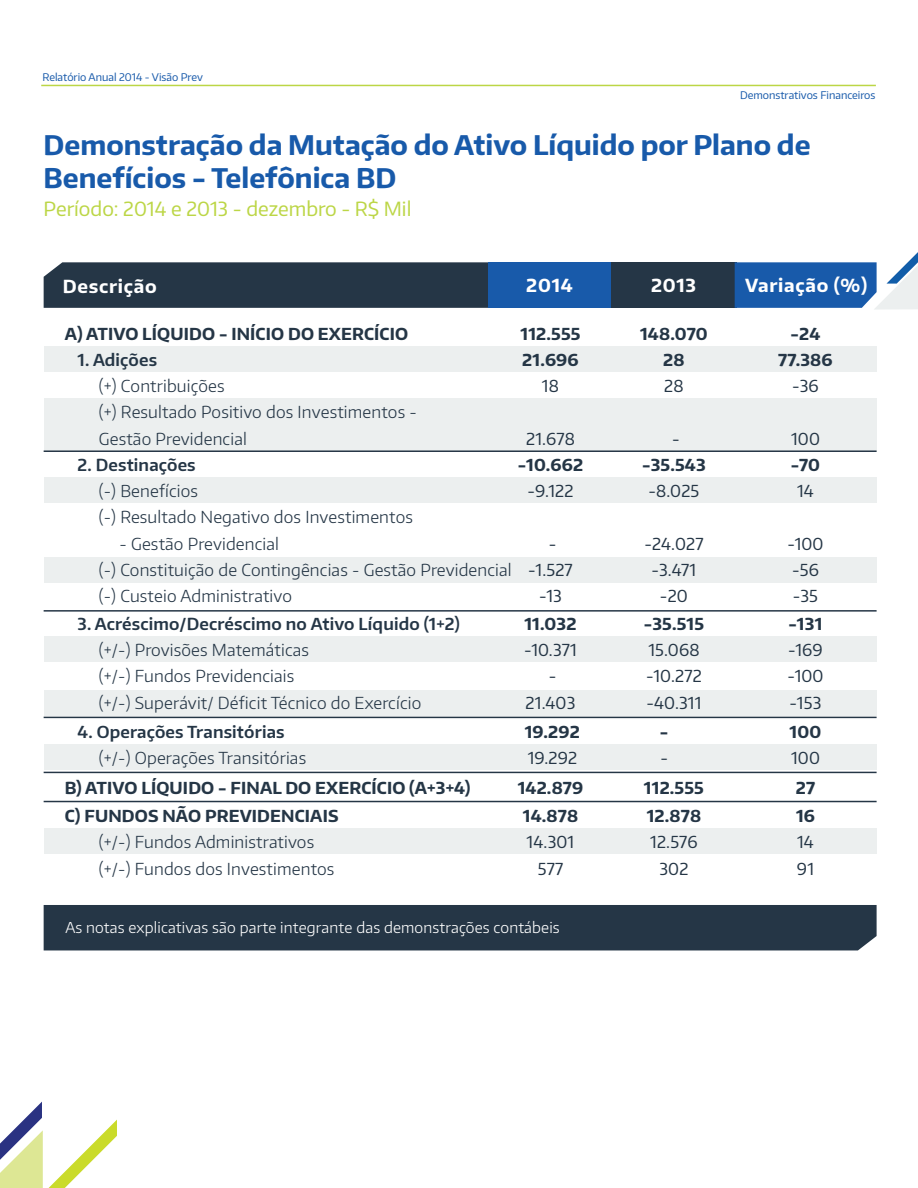
<style>
.page{position:relative;width:918px;height:1188px;background:#fff}
.page>*{position:absolute;margin:0;border:0;box-sizing:border-box;transform-origin:0 0}
.t1{font:700 27px/32.4px "Encode Sans Normal";color:#185aaa}
.t2{font:19.5px "Encode Sans Normal";color:#bcd646}
.t3{font:700 18px "Encode Sans Normal";letter-spacing:.04em;color:#fff}
.t4{font:300 16.5px/26.2px "Encode Sans Normal";letter-spacing:.01em;color:#253646}
.t5{font:700 16.5px/26.2px "Encode Sans Normal";letter-spacing:.01em;color:#253646;text-align:center}
.t6{font:16.5px/26.2px "Encode Sans Normal";letter-spacing:.01em;color:#253646;text-align:center}
.t7{font:600 16.5px "Encode Sans Normal";letter-spacing:.01em;color:#253646}
.t8{font:300 15px "Encode Sans Normal";letter-spacing:.01em;color:#fff}
.t9{font:10.5px "Encode Sans Normal";color:#185aaa}
</style>
<div class="page">
<svg style="left:0;top:1102px;width:117px;height:86px"></svg>
<hr style="left:41px;top:85px;width:835px;height:1px;background:#bcd646">
<div style="left:44px;top:346px;width:833px;height:26px;background:#ecefef"></div>
<div style="left:44px;top:828px;width:833px;height:26px;background:#ecefef"></div>
<div style="left:44px;top:477px;width:833px;height:26px;background:#ecefef"></div>
<div style="left:44px;top:636px;width:833px;height:26px;background:#ecefef"></div>
<div style="left:44px;top:744px;width:833px;height:26px;background:#ecefef"></div>
<div style="left:44px;top:557px;width:833px;height:26px;background:#ecefef"></div>
<div style="left:44px;top:690px;width:833px;height:26px;background:#ecefef"></div>
<div style="left:44px;top:399px;width:833px;height:53px;background:#ecefef"></div>
<div style="left:611px;top:262px;width:126px;height:46px;background:#253646"></div>
<div style="left:44px;top:262px;width:445px;height:46px;background:#253646"></div>
<div style="left:44px;top:905px;width:833px;height:45px;background:#253646"></div>
<div style="left:489px;top:262px;width:122px;height:46px;background:#185aaa"></div>
<hr style="left:44px;top:801px;width:833px;height:1px;background:#253646">
<hr style="left:44px;top:450px;width:833px;height:2px;background:#253646">
<hr style="left:44px;top:610px;width:833px;height:2px;background:#253646">
<hr style="left:44px;top:717px;width:833px;height:1px;background:#253646">
<hr style="left:44px;top:772px;width:833px;height:1px;background:#253646">
<svg style="left:735px;top:252px;width:183px;height:58px"></svg>
<p class="t9" style="left:43px;top:70px;width:162px">Relatório Anual 2014 - Visão Prev</p>
<p class="t9" style="left:740px;top:88px;width:137px">Demonstrativos Financeiros</p>
<h1 class="t1" style="left:44px;top:128px;width:768px">Demonstração da Mutação do Ativo Líquido por Plano de<br>Benefícios - Telefônica BD</h1>
<p class="t2" style="left:44px;top:196px;width:369px">Período: 2014 e 2013 - dezembro - R$ Mil</p>
<p class="t3" style="left:63px;top:274px;width:96px">Descrição</p>
<p class="t3" style="left:526px;top:273px;width:48px">2014</p>
<p class="t3" style="left:651px;top:273px;width:47px">2013</p>
<p class="t3" style="left:745px;top:273px;width:124px">Variação (%)</p>
<p class="t5" style="left:65px;top:320px;width:342px">A) Ativo Líquido - Início do Exercício</p>
<p class="t7" style="left:78px;top:349px;width:81px">1. Adições</p>
<p class="t4" style="left:99px;top:372px;width:319px">(+) Contribuições<br>(+) Resultado Positivo dos Investimentos -<br>Gestão Previdencial</p>
<p class="t7" style="left:78px;top:454px;width:120px">2. Destinações</p>
<p class="t4" style="left:99px;top:477px;width:316px">(-) Benefícios<br>(-) Resultado Negativo dos Investimentos</p>
<p class="t4" style="left:99px;top:530px;width:414px;text-indent:21px">- Gestão Previdencial<br>(-) Constituição de Contingências - Gestão Previdencial (-) Custeio Administrativo</p>
<p class="t7" style="left:78px;top:613px;width:384px">3. Acréscimo/Decréscimo no Ativo Líquido (1+2)</p>
<p class="t4" style="left:99px;top:636px;width:324px">(+/-) Provisões Matemáticas<br>(+/-) Fundos Previdenciais<br>(+/-) Superávit/ Déficit Técnico do Exercício</p>
<p class="t7" style="left:78px;top:721px;width:209px">4. Operações Transitórias</p>
<p class="t4" style="left:99px;top:744px;width:209px">(+/-) Operações Transitórias</p>
<p class="t5" style="left:520px;top:320px;width:61px;text-align:left">112.555<br>21.696</p>
<p class="t6" style="left:542px;top:372px;width:19px">18</p>
<p class="t6" style="left:526px;top:425px;width:50px">21.678</p>
<p class="t5" style="left:518px;top:451px;width:67px">-10.662</p>
<p class="t6" style="left:527px;top:477px;width:48px">-9.122</p>
<p class="t6" style="left:528px;top:530px;width:46px">- -1.527 -13</p>
<p class="t5" style="left:524px;top:610px;width:54px">11.032</p>
<p class="t6" style="left:524px;top:636px;width:54px">-10.371 -<br>21.403</p>
<p class="t5" style="left:525px;top:718px;width:57px">19.292</p>
<p class="t6" style="left:528px;top:744px;width:51px">19.292</p>
<p class="t5" style="left:65px;top:774px;width:407px">B) Ativo Líquido - FINAL do Exercício (A+3+4)</p>
<p class="t5" style="left:65px;top:802px;width:275px">C) Fundos não previdenciais</p>
<p class="t4" style="left:99px;top:829px;width:237px">(+/-) Fundos Administrativos (+/-) Fundos dos Investimentos</p>
<p class="t5" style="left:518px;top:774px;width:67px">142.879</p>
<p class="t5" style="left:523px;top:802px;width:57px">14.878</p>
<p class="t6" style="left:527px;top:829px;width:49px">14.301<br>577</p>
<p class="t8" style="left:65px;top:918px;width:496px">As notas explicativas são parte integrante das demonstrações contábeis</p>
<p class="t5" style="left:640px;top:320px;width:69px">148.070<br>28</p>
<p class="t6" style="left:664px;top:372px;width:21px">28</p>
<p class="t6" style="left:672px;top:425px;width:9px">-</p>
<p class="t5" style="left:642px;top:451px;width:65px">-35.543</p>
<p class="t6" style="left:648px;top:477px;width:52px">-8.025</p>
<p class="t6" style="left:644px;top:530px;width:61px">-24.027 -3.471 -20</p>
<p class="t5" style="left:644px;top:610px;width:62px">-35.515</p>
<p class="t6" style="left:646px;top:636px;width:57px;text-align:left">15.068 -10.272 -40.311</p>
<p class="t5" style="left:660px;top:718px;width:10px">-</p>
<p class="t6" style="left:660px;top:744px;width:9px">-</p>
<p class="t5" style="left:644px;top:774px;width:61px">112.555</p>
<p class="t5" style="left:647px;top:802px;width:56px">12.878</p>
<p class="t6" style="left:650px;top:829px;width:49px">12.576<br>302</p>
<p class="t5" style="left:778px;top:320px;width:56px">-24<br>77.386</p>
<p class="t6" style="left:792px;top:372px;width:28px">-36</p>
<p class="t6" style="left:791px;top:425px;width:30px">100</p>
<p class="t5" style="left:791px;top:451px;width:31px">-70</p>
<p class="t6" style="left:797px;top:477px;width:18px">14</p>
<p class="t6" style="left:787px;top:530px;width:38px;text-align:left">-100 -56 -35</p>
<p class="t5" style="left:789px;top:610px;width:35px">-131</p>
<p class="t6" style="left:787px;top:636px;width:38px;text-align:justify">-169 -100 -153</p>
<p class="t5" style="left:790px;top:718px;width:33px">100</p>
<p class="t6" style="left:791px;top:744px;width:30px">100</p>
<p class="t5" style="left:796px;top:774px;width:21px">27</p>
<p class="t5" style="left:796px;top:802px;width:20px">16</p>
<p class="t6" style="left:797px;top:829px;width:19px;text-align:left">14<br>91</p>
</div>
